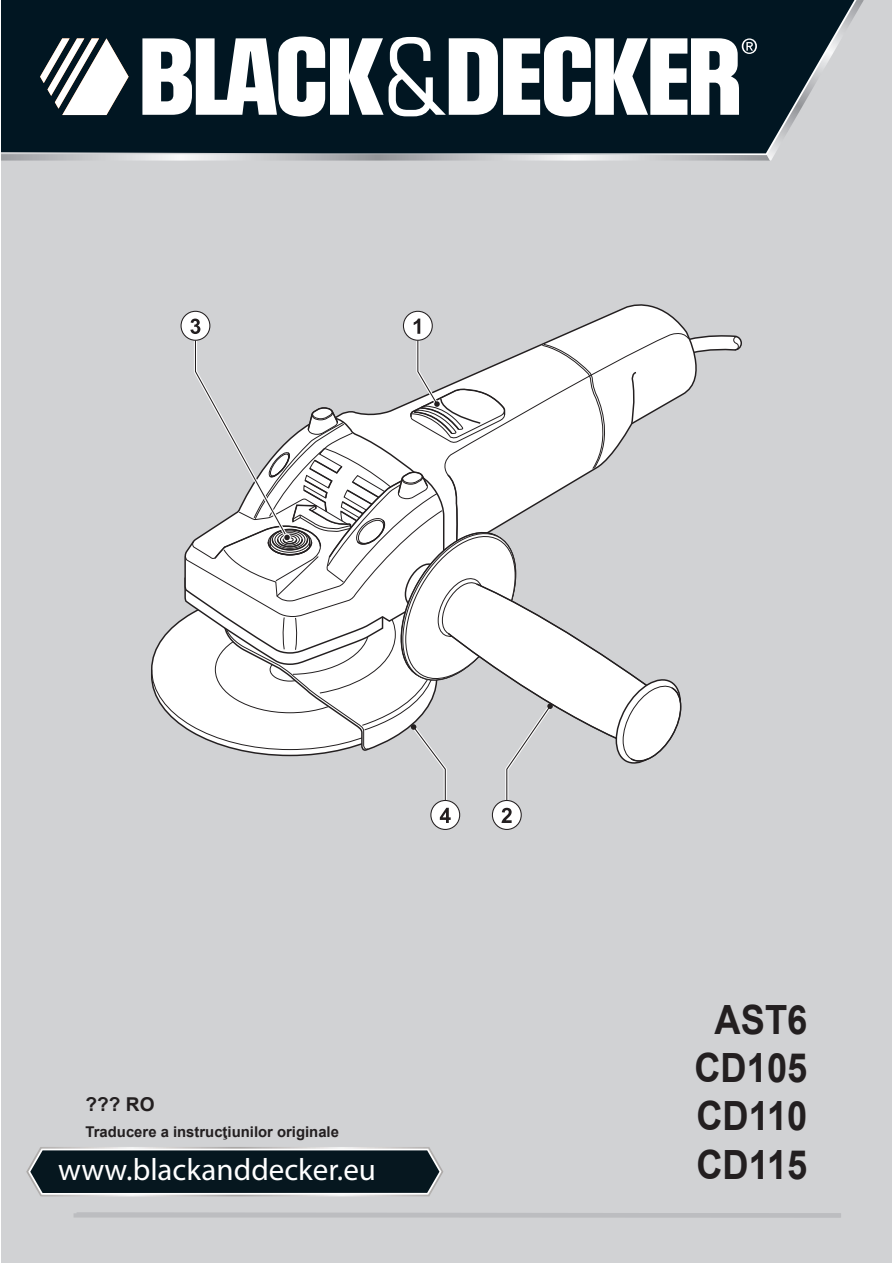
<style>
.page{position:relative;width:893px;height:1263px;background:#fff}
.page>*{position:absolute;margin:0;border:0;box-sizing:border-box;transform-origin:0 0}
.t1{font:700 40.35px/48.3px "Arial";color:#231f20;text-align:center;scale:.9 1}
.t2{font:31.05px "Myriad Pro";color:#fff}
.t3{font:700 19.05px "Arial";color:#231f20}
.t4{font:700 14.85px "Arial";color:#231f20}
</style>
<div class="page">
<div style="left:1px;top:0;width:890px;height:1263px;background:#d1d2d4"></div>
<img style="left:1px;top:154px;width:765px;height:7px">
<div style="left:1px;top:0;width:318px;height:154px;background:#011622"></div>
<svg style="left:319px;top:0;width:545px;height:155px;fill:#011622"></svg>
<svg style="left:142px;top:36px;width:615px;height:81px;background:#9fa7ab"></svg>
<svg style="left:40px;top:38px;width:89px;height:77px;background:#8f969a"></svg>
<img style="left:26px;top:1147px;width:417px;height:49px">
<svg style="left:28px;top:1149px;width:413px;height:46px;background:#1f2e35"></svg>
<svg style="left:74px;top:1212px;width:767px;height:6px"></svg>
<svg style="left:404px;top:304px;width:272px;height:15px"></svg>
<div style="left:431px;top:800px;width:29px;height:29px;background:#fff;border-radius:50%"></div>
<div style="left:430px;top:800px;width:30px;height:30px;border:1px solid #231f20;border-radius:50%"></div>
<div style="left:492px;top:800px;width:29px;height:29px;background:#fff;border-radius:50%"></div>
<div style="left:492px;top:800px;width:30px;height:30px;border:1px solid #231f20;border-radius:50%"></div>
<svg style="left:181px;top:311px;width:29px;height:29px"></svg>
<div style="left:181px;top:311px;width:29px;height:30px;border:1px solid #231f20;border-radius:50%"></div>
<svg style="left:403px;top:311px;width:29px;height:29px"></svg>
<div style="left:403px;top:311px;width:30px;height:30px;border:1px solid #231f20;border-radius:50%"></div>
<svg style="left:151px;top:319px;width:590px;height:504px"></svg>
<p class="t3" style="left:86px;top:1094px;width:70px">??? RO</p>
<p class="t4" style="left:86px;top:1123px;width:255px">Traducere a instrucţiunilor originale</p>
<h2 class="t2" style="left:58px;top:1152px;width:319px">www.blackanddecker.eu</h2>
<h1 class="t1" style="left:694px;top:995px;width:127px">AST6<br>CD105<br>CD110<br>CD115</h1>
</div>
